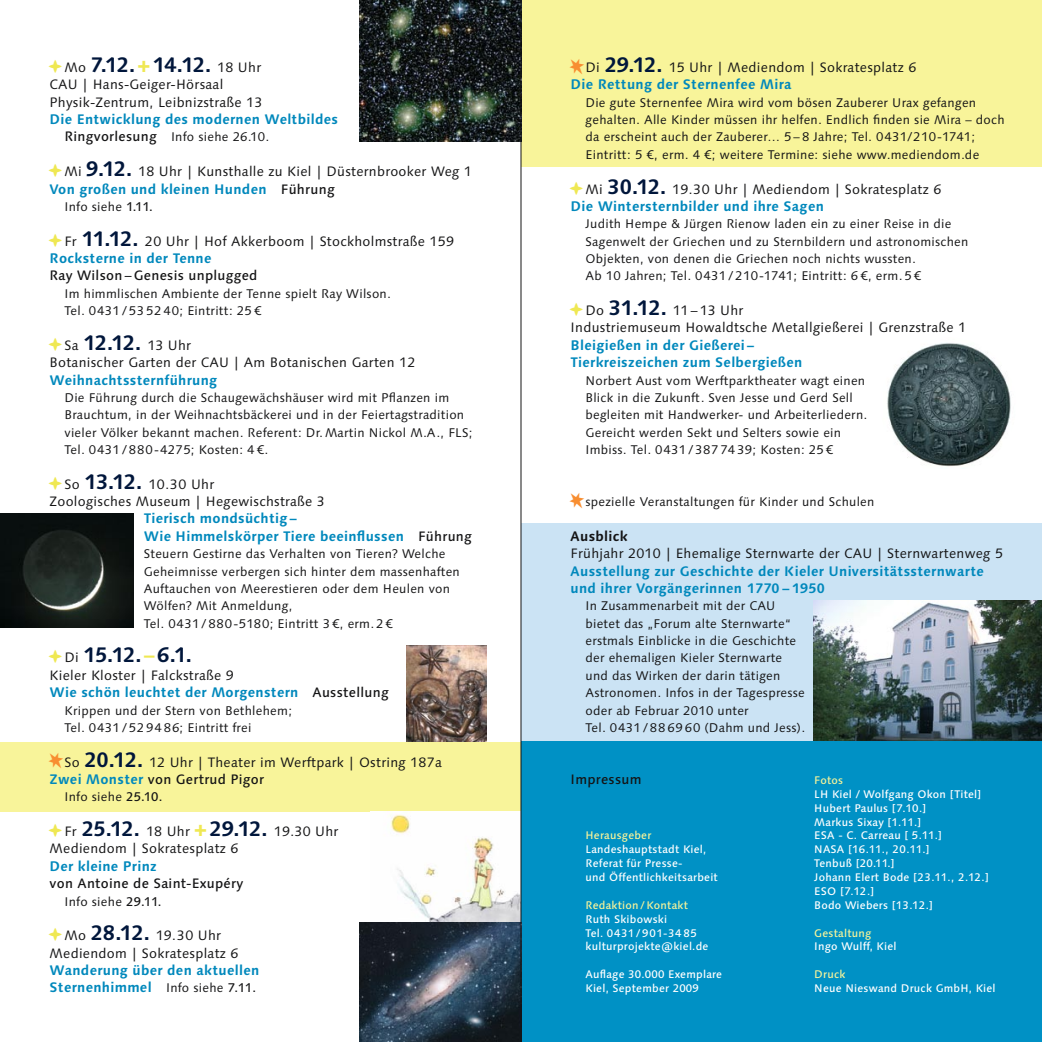
<style>
.page{position:relative;width:1042px;height:1042px;background:#fff}
.page>*{position:absolute;margin:0;border:0;box-sizing:border-box;transform-origin:0 0}
.t1{font:700 21px "Linotype Syntax";letter-spacing:-.04em;color:#00163b}
.t2{font:700 13.83px/17.3px "Linotype Syntax";letter-spacing:.02em;color:#0088bc}
.t3{font:700 13.83px "Linotype Syntax";letter-spacing:.02em;color:#141415}
.t4{font:13.65px/17.3px "Linotype Syntax";letter-spacing:.02em;color:#141415}
.t5{font:500 13.65px "Linotype Syntax";letter-spacing:.02em;color:#141415}
.t6{font:12.6px/17.3px "Linotype Syntax";letter-spacing:.02em;color:#141415}
.t7{font:500 11.03px/13.8px "Linotype Syntax";letter-spacing:.02em;color:#fff}
.t8{font:500 11.03px "Linotype Syntax";letter-spacing:.02em;color:#f8f49a}
.s1{font-weight:400;font-size:13.65px;color:#141415}
.s2{color:#efe853}
.s3{font-weight:500;font-size:13.65px}
.s4{font-weight:700;font-size:21px;color:#00163b}
.s5{font-weight:500;font-size:13.65px;color:#141415}
.s6{font-weight:500}
.s7{font-weight:700;font-size:13.83px;color:#0088bc}
.s8{font-weight:700;font-size:21px;color:#efe853}
.s9{font-weight:400;font-size:12.6px;color:#141415}
.s10{font-weight:500;font-size:12.6px;color:#141415}
</style>
<div class="page">
<div style="left:521px;top:0;width:521px;height:166px;background:#f8f49a"></div>
<div style="left:521px;top:523px;width:521px;height:219px;background:#cbe3f4"></div>
<div style="left:0;top:742px;width:521px;height:69px;background:#f8f49a"></div>
<img style="left:407px;top:645px;width:79px;height:97px">
<img style="left:0;top:513px;width:134px;height:115px">
<img style="left:360px;top:0;width:161px;height:141px">
<img style="left:371px;top:811px;width:150px;height:112px">
<img style="left:887px;top:343px;width:124px;height:124px">
<img style="left:814px;top:600px;width:228px;height:142px">
<div style="left:521px;top:742px;width:521px;height:300px;background:#0091c5"></div>
<img style="left:360px;top:923px;width:161px;height:119px">
<hr style="left:521px;top:0;width:1px;height:1042px;background:#141415">
<h1 class="t1" style="left:64px;top:52px;width:198px"><span class="s1">Mo</span> 7.12. <span class="s2">+</span> 14.12. <span class="s1">18 Uhr</span></h1>
<p class="t4" style="left:50px;top:76px;width:214px">CAU | Hans-Geiger-Hörsaal<br>Physik-Zentrum, Leibnizstraße 13</p>
<p class="t2" style="left:50px;top:110px;width:290px">Die Entwicklung des modernen Weltbildes</p>
<p class="t6" style="left:64px;top:129px;width:206px"><span class="s3">Ringvorlesung</span> Info siehe 26.10.</p>
<p class="t4" style="left:64px;top:163px;width:409px">Mi <span class="s4">9.12.</span> 18 Uhr | Kunsthalle zu Kiel | Düsternbrooker Weg 1</p>
<p class="t2" style="left:50px;top:180px;width:287px">Von großen und kleinen Hunden <span class="s5">Führung</span></p>
<p class="t6" style="left:64px;top:198px;width:90px">Info siehe <span class="s6">1.11.</span></p>
<p class="t4" style="left:64px;top:232px;width:391px">Fr <span class="s4">11.12.</span> 20 Uhr | Hof Akkerboom | Stockholmstraße 159</p>
<p class="t2" style="left:50px;top:249px;width:163px">Rocksterne in der Tenne</p>
<p class="t5" style="left:50px;top:267px;width:209px">Ray Wilson – Genesis unplugged</p>
<p class="t6" style="left:64px;top:285px;width:328px">Im himmlischen Ambiente der Tenne spielt Ray Wilson.<br>Tel. 0431 / 53 52 40; Eintritt: 25 €</p>
<p class="t4" style="left:50px;top:337px;width:367px;text-indent:15px">Sa <span class="s4">12.12.</span> 13 Uhr<br>Botanischer Garten der CAU | Am Botanischen Garten 12</p>
<p class="t2" style="left:50px;top:371px;width:169px">Weihnachtssternführung</p>
<p class="t6" style="left:64px;top:389px;width:409px">Die Führung durch die Schaugewächshäuser wird mit Pflanzen im Brauchtum, in der Weihnachtsbäckerei und in der Feiertagstradition vieler Völker bekannt machen. Referent: Dr. Martin Nickol M.A., FLS; Tel. 0431 / 880-4275; Kosten: 4 €.</p>
<p class="t4" style="left:50px;top:475px;width:277px;text-indent:15px">So <span class="s4">13.12.</span> 10.30 Uhr<br>Zoologisches Museum | Hegewischstraße 3</p>
<p class="t2" style="left:144px;top:510px;width:329px">Tierisch mondsüchtig –<br>Wie Himmelskörper Tiere beeinflussen <span class="s5">Führung</span></p>
<p class="t6" style="left:144px;top:545px;width:317px">Steuern Gestirne das Verhalten von Tieren? Welche Geheimnisse verbergen sich hinter dem massenhaften Auftauchen von Meerestieren oder dem Heulen von Wölfen? Mit Anmeldung,<br>Tel. 0431 / 880-5180; Eintritt 3 €, erm. 2 €</p>
<h1 class="t1" style="left:64px;top:642px;width:129px"><span class="s1">Di</span> 15.12. <span class="s2">–</span> 6.1.</h1>
<p class="t4" style="left:50px;top:666px;width:186px">Kieler Kloster | Falckstraße 9</p>
<p class="t2" style="left:50px;top:683px;width:341px">Wie schön leuchtet der Morgenstern <span class="s5">Ausstellung</span></p>
<p class="t6" style="left:64px;top:701px;width:229px">Krippen und der Stern von Bethlehem;<br>Tel. 0431 / 52 94 86; Eintritt frei</p>
<p class="t4" style="left:50px;top:753px;width:394px;text-indent:15px">So <span class="s4">20.12.</span> 12 Uhr | Theater im Werftpark | Ostring 187a<br><span class="s7">Zwei Monster</span> <span class="s6">von Gertrud Pigor</span></p>
<p class="t6" style="left:64px;top:788px;width:99px">Info siehe <span class="s6">25.10.</span></p>
<p class="t4" style="left:50px;top:823px;width:290px;text-indent:15px">Fr <span class="s4">25.12.</span> 18 Uhr <span class="s8">+</span> <span class="s4">29.12.</span> 19.30 Uhr<br>Mediendom | Sokratesplatz 6</p>
<p class="t2" style="left:50px;top:857px;width:109px">Der kleine Prinz</p>
<p class="t5" style="left:50px;top:875px;width:195px">von Antoine de Saint-Exupéry</p>
<p class="t6" style="left:64px;top:892px;width:98px">Info siehe <span class="s6">29.11.</span></p>
<p class="t4" style="left:50px;top:927px;width:190px;text-align:center">Mo <span class="s4">28.12.</span> 19.30 Uhr<br>Mediendom | Sokratesplatz 6</p>
<p class="t2" style="left:50px;top:961px;width:211px">Wanderung über den aktuellen<br>Sternenhimmel <span class="s9">Info siehe</span> <span class="s10">7.11.</span></p>
<p class="t4" style="left:585px;top:59px;width:332px">Di <span class="s4">29.12.</span> 15 Uhr | Mediendom | Sokratesplatz 6</p>
<p class="t2" style="left:570px;top:76px;width:222px">Die Rettung der Sternenfee Mira</p>
<p class="t6" style="left:585px;top:94px;width:421px">Die gute Sternenfee Mira wird vom bösen Zauberer Urax gefangen gehalten. Alle Kinder müssen ihr helfen. Endlich finden sie Mira – doch da erscheint auch der Zauberer… 5 – 8 Jahre; Tel. 0431/210-1741; Eintritt: 5 €, erm. 4 €; weitere Termine: siehe www.mediendom.de</p>
<p class="t4" style="left:585px;top:180px;width:357px">Mi <span class="s4">30.12.</span> 19.30 Uhr | Mediendom | Sokratesplatz 6</p>
<p class="t2" style="left:570px;top:197px;width:255px">Die Wintersternbilder und ihre Sagen</p>
<p class="t6" style="left:585px;top:215px;width:384px">Judith Hempe &amp; Jürgen Rienow laden ein zu einer Reise in die Sagenwelt der Griechen und zu Sternbildern und astronomischen Objekten, von denen die Griechen noch nichts wussten.<br>Ab 10 Jahren; Tel. 0431 / 210-1741; Eintritt: 6 €, erm. 5 €</p>
<p class="t4" style="left:570px;top:302px;width:397px;text-indent:15px">Do <span class="s4">31.12.</span> 11 – 13 Uhr<br>Industriemuseum Howaldtsche Metallgießerei | Grenzstraße 1</p>
<p class="t2" style="left:570px;top:336px;width:233px">Bleigießen in der Gießerei –<br>Tierkreiszeichen zum Selbergießen</p>
<p class="t6" style="left:585px;top:372px;width:283px">Norbert Aust vom Werftparktheater wagt einen Blick in die Zukunft. Sven Jesse und Gerd Sell begleiten mit Handwerker- und Arbeiterliedern.<br>Gereicht werden Sekt und Selters sowie ein Imbiss. Tel. 0431 / 387 74 39; Kosten: 25 €</p>
<p class="t6" style="left:585px;top:493px;width:290px">spezielle Veranstaltungen für Kinder und Schulen</p>
<p class="t3" style="left:570px;top:527px;width:59px">Ausblick</p>
<p class="t4" style="left:570px;top:545px;width:434px">Frühjahr 2010 | Ehemalige Sternwarte der CAU | Sternwartenweg 5</p>
<p class="t2" style="left:570px;top:562px;width:415px">Ausstellung zur Geschichte der Kieler Universitätssternwarte und ihrer Vorgängerinnen 1770 – 1950</p>
<p class="t6" style="left:585px;top:597px;width:221px">In Zusammenarbeit mit der CAU bietet das „Forum alte Sternwarte“ erstmals Einblicke in die Geschichte der ehemaligen Kieler Sternwarte und das Wirken der darin tätigen Astronomen. Infos in der Tagespresse oder ab Februar 2010 unter<br>Tel. 0431 / 88 69 60 (Dahm und Jess).</p>
<p class="t5" style="left:570px;top:771px;width:73px">Impressum</p>
<p class="t8" style="left:585px;top:829px;width:67px">Herausgeber</p>
<p class="t7" style="left:585px;top:842px;width:134px">Landeshauptstadt Kiel,<br>Referat für Presse-<br>und Öffentlichkeitsarbeit</p>
<p class="t8" style="left:585px;top:898px;width:104px">Redaktion / Kontakt</p>
<p class="t7" style="left:585px;top:912px;width:124px">Ruth Skibowski<br>Tel. 0431 / 901-34 85 kulturprojekte@kiel.de</p>
<p class="t7" style="left:585px;top:967px;width:138px">Auflage 30.000 Exemplare<br>Kiel, September 2009</p>
<p class="t8" style="left:814px;top:773px;width:30px">Fotos</p>
<p class="t7" style="left:814px;top:787px;width:176px">LH Kiel / Wolfgang Okon [Titel]<br>Hubert Paulus [7.10.]<br>Markus Sixay [1.11.]<br>ESA - C. Carreau [ 5.11.]<br>NASA [16.11., 20.11.]<br>Tenbuß [20.11.]<br>Johann Elert Bode [23.11., 2.12.]<br>ESO [7.12.]<br>Bodo Wiebers [13.12.]</p>
<p class="t8" style="left:814px;top:926px;width:59px">Gestaltung</p>
<p class="t7" style="left:814px;top:940px;width:84px">Ingo Wulff, Kiel</p>
<p class="t8" style="left:814px;top:968px;width:33px">Druck</p>
<p class="t7" style="left:814px;top:981px;width:183px">Neue Nieswand Druck GmbH, Kiel</p>
</div>
